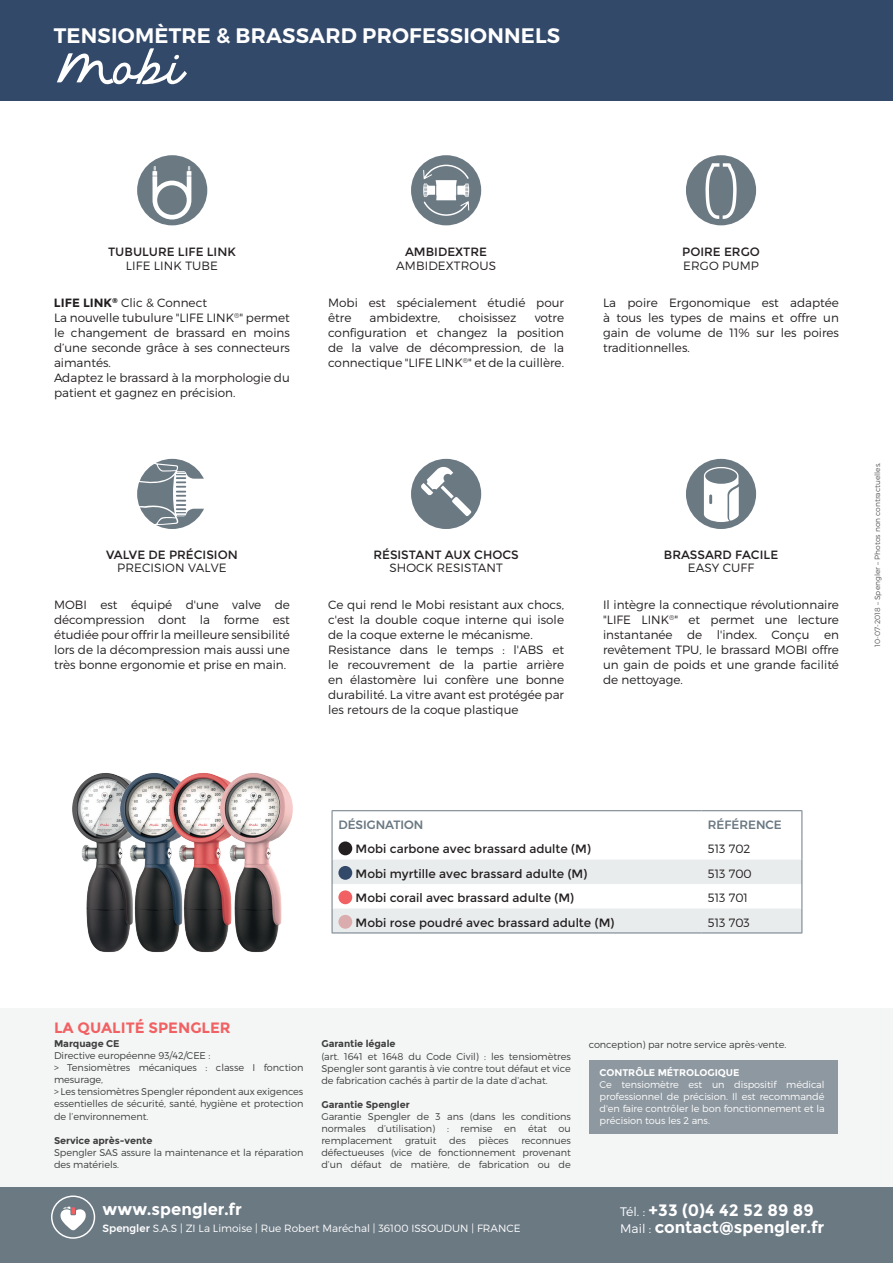
<style>
.page{position:relative;width:893px;height:1263px;background:#fff}
.page>*{position:absolute;margin:0;border:0;box-sizing:border-box;transform-origin:0 0}
.t1{font:600 21px "Montserrat";letter-spacing:.01em;color:#fff}
.t2{font:700 16.5px/17.2px "Montserrat";color:#fff}
.t3{font:700 15px "Montserrat";color:#f16163}
.t4{font:300 12px/15px "Montserrat";color:#231f20;text-align:justify}
.t5{font:12px "Montserrat";color:#231f20}
.t6{font:500 12px "Montserrat";color:#6b7983}
.t7{font:300 10.5px "Montserrat";color:#fff}
.t8{font:300 9.75px/12px "Montserrat";letter-spacing:-.005em;color:#3e3e3f;text-align:justify}
.t9{font:300 9.75px/12px "Montserrat";letter-spacing:-.005em;color:#fff;text-align:justify}
.t10{font:700 9.75px "Montserrat";letter-spacing:-.005em;color:#3e3e3f}
.t11{font:700 9.75px "Montserrat";letter-spacing:-.005em;color:#fff}
.t12{font:300 7.5px "Montserrat";color:#57585a}
.s1{font-weight:700}
.s2{font-weight:500}
.s3{font-weight:300;font-size:12.3px}
</style>
<div class="page">
<div style="left:137px;top:155px;width:70px;height:70px;background:#6b7983;border-radius:50%"></div>
<div style="left:137px;top:459px;width:70px;height:70px;background:#6b7983;border-radius:50%"></div>
<div style="left:411px;top:155px;width:70px;height:70px;background:#6b7983;border-radius:50%"></div>
<div style="left:411px;top:459px;width:70px;height:70px;background:#6b7983;border-radius:50%"></div>
<div style="left:686px;top:155px;width:70px;height:70px;background:#6b7983;border-radius:50%"></div>
<div style="left:686px;top:459px;width:70px;height:70px;background:#6b7983;border-radius:50%"></div>
<div style="left:0;top:1008px;width:893px;height:219px;background:#f4f5f5"></div>
<div style="left:0;top:1187px;width:893px;height:76px;background:#6b7983"></div>
<div style="left:0;top:0;width:893px;height:101px;background:#33496a"></div>
<svg style="left:51px;top:1195px;width:44px;height:44px"></svg>
<hr style="left:332px;top:810px;width:369px;height:1px;background:#6b7983">
<hr style="left:701px;top:810px;width:101px;height:1px;background:#6b7983">
<svg style="left:332px;top:811px;width:470px;height:121px"></svg>
<hr style="left:332px;top:932px;width:369px;height:1px;background:#6b7983">
<hr style="left:701px;top:932px;width:101px;height:1px;background:#6b7983">
<div style="left:338px;top:841px;width:14px;height:14px;background:#231f20;border-radius:50%"></div>
<div style="left:338px;top:866px;width:14px;height:14px;background:#33496a;border-radius:50%"></div>
<div style="left:338px;top:890px;width:14px;height:14px;background:#f16163;border-radius:50%"></div>
<div style="left:338px;top:915px;width:14px;height:14px;background:#daacad;border-radius:50%"></div>
<div style="left:589px;top:1060px;width:249px;height:74px;background:#8e98a0"></div>
<img style="left:72px;top:773px;width:47px;height:179px">
<img style="left:119px;top:773px;width:49px;height:179px">
<img style="left:168px;top:773px;width:51px;height:179px">
<img style="left:219px;top:773px;width:74px;height:179px">
<svg style="left:152px;top:166px;width:39px;height:53px"></svg>
<svg style="left:423px;top:165px;width:46px;height:51px"></svg>
<svg style="left:705px;top:163px;width:32px;height:56px"></svg>
<svg style="left:137px;top:462px;width:70px;height:64px"></svg>
<svg style="left:421px;top:467px;width:50px;height:49px"></svg>
<svg style="left:704px;top:467px;width:35px;height:55px"></svg>
<svg style="left:57px;top:48px;width:130px;height:37px"></svg>
<h1 class="t1" style="left:54px;top:22px;width:508px">TENSIOMÈTRE &amp; BRASSARD PROFESSIONNELS</h1>
<p class="t5" style="left:108px;top:245px;width:129px">TUBULURE LIFE LINK</p>
<p class="t4" style="left:126px;top:258px;width:94px">LIFE LINK TUBE</p>
<p class="t4" style="left:54px;top:295px;width:237px;text-align:left"><span class="s1">LIFE LINK</span><sup>®</sup> Clic &amp; Connect<br>La nouvelle tubulure "LIFE LINK<sup>®</sup>" permet le changement de brassard en moins d’une seconde grâce à ses connecteurs aimantés.<br>Adaptez le brassard à la morphologie du patient et gagnez en précision.</p>
<p class="t5" style="left:405px;top:245px;width:84px">AMBIDEXTRE</p>
<p class="t4" style="left:396px;top:258px;width:102px">AMBIDEXTROUS</p>
<p class="t4" style="left:328px;top:295px;width:237px">Mobi est spécialement étudié pour être</p>
<p class="t4" style="left:370px;top:310px;width:72px">ambidextre,</p>
<p class="t4" style="left:458px;top:310px;width:60px">choisissez</p>
<p class="t4" style="left:328px;top:310px;width:237px;text-indent:206px">votre configuration et changez la position de la valve de décompression, de la connectique "LIFE LINK<sup>®</sup>" et de la cuillère.</p>
<p class="t5" style="left:106px;top:548px;width:133px">VALVE DE PRÉCISION</p>
<p class="t4" style="left:117px;top:560px;width:111px">PRECISION VALVE</p>
<p class="t4" style="left:54px;top:597px;width:237px">MOBI est équipé d'une valve de décompression dont la forme est étudiée pour offrir la meilleure sensibilité lors de la décompression mais aussi une très bonne ergonomie et prise en main.</p>
<p class="t5" style="left:373px;top:548px;width:147px">RÉSISTANT AUX CHOCS</p>
<p class="t4" style="left:389px;top:560px;width:115px">SHOCK RESISTANT</p>
<p class="t4" style="left:328px;top:597px;width:237px;text-align:left">Ce qui rend le Mobi resistant aux chocs, c'est la double coque interne qui isole de la coque externe le mécanisme.<br>Resistance dans le temps : l'ABS et le recouvrement de la partie arrière en élastomère lui confère une bonne durabilité. La vitre avant est protégée par les retours de la coque plastique</p>
<p class="t5" style="left:682px;top:245px;width:79px">POIRE ERGO</p>
<p class="t4" style="left:683px;top:258px;width:77px">ERGO PUMP</p>
<p class="t4" style="left:603px;top:295px;width:237px">La poire Ergonomique est adaptée à tous les types de mains et offre un gain de volume de 11% sur les poires traditionnelles.</p>
<p class="t5" style="left:664px;top:548px;width:116px">BRASSARD FACILE</p>
<p class="t4" style="left:688px;top:560px;width:68px">EASY CUFF</p>
<p class="t4" style="left:603px;top:597px;width:237px">Il intègre la connectique révolutionnaire "LIFE LINK<sup>®</sup>" et permet une lecture instantanée de l'index. Conçu en revêtement TPU, le brassard MOBI offre un gain de poids et une grande facilité de nettoyage.</p>
<p class="t12" style="left:873px;top:647px;width:186px;rotate:-90deg">10-07-2018 – Spengler – Photos non contractuelles.</p>
<p class="t6" style="left:338px;top:815px;width:86px">DÉSIGNATION</p>
<p class="t6" style="left:708px;top:815px;width:75px">RÉFÉRENCE</p>
<p class="t5" style="left:356px;top:842px;width:237px">Mobi carbone avec brassard adulte (M)</p>
<p class="t4" style="left:708px;top:841px;width:44px">513 702</p>
<p class="t5" style="left:356px;top:866px;width:233px">Mobi myrtille avec brassard adulte (M)</p>
<p class="t4" style="left:708px;top:866px;width:45px">513 700</p>
<p class="t5" style="left:356px;top:891px;width:220px">Mobi corail avec brassard adulte (M)</p>
<p class="t4" style="left:708px;top:890px;width:42px">513 701</p>
<p class="t5" style="left:356px;top:915px;width:260px">Mobi rose poudré avec brassard adulte (M)</p>
<p class="t4" style="left:708px;top:914px;width:44px">513 703</p>
<p class="t3" style="left:54px;top:1018px;width:178px">LA QUALITÉ SPENGLER</p>
<p class="t10" style="left:54px;top:1038px;width:67px">Marquage CE</p>
<p class="t8" style="left:54px;top:1050px;width:251px;text-align:left">Directive européenne 93/42/CEE :<br>&gt; Tensiomètres mécaniques : classe I fonction mesurage,<br>&gt; Les tensiomètres Spengler répondent aux exigences essentielles de sécurité, santé, hygiène et protection de l’environnement.</p>
<p class="t10" style="left:54px;top:1134px;width:100px">Service après-vente</p>
<p class="t8" style="left:54px;top:1146px;width:251px">Spengler SAS assure la maintenance et la réparation des matériels.</p>
<p class="t10" style="left:321px;top:1038px;width:76px">Garantie légale</p>
<p class="t8" style="left:321px;top:1050px;width:251px">(art. 1641 et 1648 du Code Civil) : les tensiomètres Spengler sont garantis à vie contre tout défaut et vice de fabrication cachés à partir de la date d’achat.</p>
<p class="t10" style="left:321px;top:1098px;width:90px">Garantie Spengler</p>
<p class="t8" style="left:321px;top:1110px;width:251px">Garantie Spengler de 3 ans (dans les conditions normales d’utilisation) : remise en état ou remplacement</p>
<p class="t8" style="left:405px;top:1134px;width:33px">gratuit</p>
<p class="t8" style="left:449px;top:1134px;width:18px">des</p>
<p class="t8" style="left:479px;top:1134px;width:32px">pièces</p>
<p class="t8" style="left:321px;top:1134px;width:251px;text-indent:200px">reconnues défectueuses (vice de fonctionnement provenant d’un défaut de matière, de fabrication ou de</p>
<p class="t8" style="left:589px;top:1038px;width:199px">conception) par notre service après-vente.</p>
<p class="t11" style="left:600px;top:1066px;width:141px">CONTRÔLE MÉTROLOGIQUE</p>
<p class="t9" style="left:600px;top:1078px;width:227px">Ce tensiomètre est un dispositif médical professionnel de précision. Il est recommandé d'en faire contrôler le bon fonctionnement et la précision tous les 2 ans.</p>
<h2 class="t2" style="left:103px;top:1201px;width:141px">www.spengler.fr</h2>
<p class="t7" style="left:103px;top:1222px;width:419px"><span class="s2">Spengler</span> S.A.S | ZI La Limoise | Rue Robert Maréchal | 36100 ISSOUDUN | FRANCE</p>
<h2 class="t2" style="left:620px;top:1201px;width:206px"><span class="s3">Tél. :</span> +33 (0)4 42 52 89 89<br><span class="s3">Mail :</span> contact@spengler.fr</h2>
</div>
